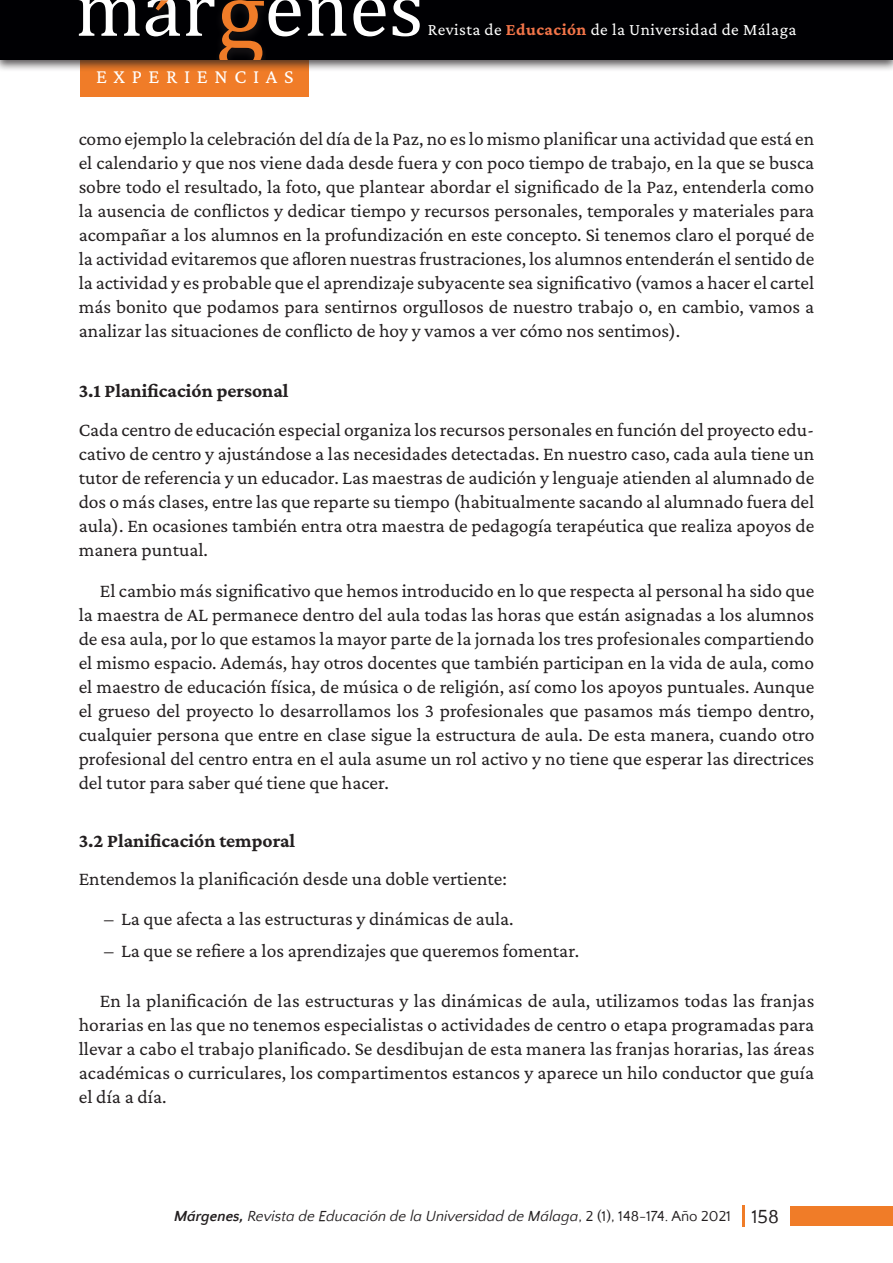
<style>
.page{position:relative;width:893px;height:1263px;background:#fff}
.page>*{position:absolute;margin:0;border:0;box-sizing:border-box;transform-origin:0 0}
.t1{font:20.25px "Crimson Pro";letter-spacing:.33em;color:#fff}
.t2{font:19.5px/24px "Crimson Pro";color:#231f20;text-align:justify}
.t3{font:700 19.5px "Crimson Pro";color:#231f20}
.t4{font:17.25px "Crimson Pro";letter-spacing:.025em;color:#fff}
.t5{font:italic 15px "Quattrocento Sans";color:#231f20}
.s1{font-weight:700;color:#f37549}
.s2{font-weight:700}
.s3{font-style:normal}
.s4{font-style:normal;font-size:19.5px}
</style>
<div class="page">
<div style="left:81px;top:55px;width:228px;height:42px;background:#f07c28"></div>
<div style="left:0;top:0;width:893px;height:72px;background:#231f20;opacity:.75"></div>
<div style="left:0;top:0;width:893px;height:60px;background:#000003"></div>
<svg style="left:78px;top:0;width:62px;height:36px"></svg>
<svg style="left:307px;top:0;width:39px;height:36px"></svg>
<svg style="left:353px;top:0;width:33px;height:36px"></svg>
<svg style="left:393px;top:0;width:27px;height:36px"></svg>
<svg style="left:146px;top:0;width:155px;height:59px"></svg>
<div style="left:791px;top:1206px;width:102px;height:20px;background:#f07c28"></div>
<hr style="left:742px;top:1205px;width:3px;height:22px;background:#f07c28">
<p class="t1" style="left:96px;top:63px;width:199px">EXPERIENCIAS</p>
<p class="t4" style="left:428px;top:18px;width:370px">Revista de <span class="s1">Educación</span> de la Universidad de Málaga</p>
<p class="t2" style="left:79px;top:126px;width:737px">como ejemplo la celebración del día de la Paz, no es lo mismo planificar una actividad que está en el calendario y que nos viene dada desde fuera y con poco tiempo de trabajo, en la que se busca sobre todo el resultado, la foto, que plantear abordar el significado de la Paz, entenderla como la ausencia de conflictos y dedicar tiempo y recursos personales, temporales y materiales para acompañar a los alumnos en la profundización en este concepto. Si tenemos claro el porqué de la actividad evitaremos que afloren nuestras frustraciones, los alumnos entenderán el sentido de la actividad y es probable que el aprendizaje subyacente sea significativo (vamos a hacer el cartel más bonito que podamos para sentirnos orgullosos de nuestro trabajo o, en cambio, vamos a analizar las situaciones de conflicto de hoy y vamos a ver cómo nos sentimos).</p>
<p class="t3" style="left:79px;top:378px;width:211px">3.1 Planificación personal</p>
<p class="t2" style="left:79px;top:417px;width:737px">Cada centro de educación especial organiza los recursos personales en función del proyecto edu&shy;cativo de centro y ajustándose a las necesidades detectadas. En nuestro caso, cada aula tiene un tutor de referencia y un educador. Las maestras de audición y lenguaje atienden al alumnado de dos o más clases, entre las que reparte su tiempo (habitualmente sacando al alumnado fuera del aula). En ocasiones también entra otra maestra de pedagogía terapéutica que realiza apoyos de manera puntual.</p>
<p class="t2" style="left:79px;top:578px;width:737px;text-indent:21px">El cambio más significativo que hemos introducido en lo que respecta al personal ha sido que la maestra de AL permanece dentro del aula todas las horas que están asignadas a los alumnos de esa aula, por lo que estamos la mayor parte de la jornada los tres profesionales compartiendo el mismo espacio. Además, hay otros docentes que también participan en la vida de aula, como el maestro de educación física, de música o de religión, así como los apoyos puntuales. Aunque el grueso del proyecto lo desarrollamos los 3 profesionales que pasamos más tiempo dentro, cualquier persona que entre en clase sigue la estructura de aula. De esta manera, cuando otro profesional del centro entra en el aula asume un rol activo y no tiene que esperar las directrices del tutor para saber qué tiene que hacer.</p>
<p class="t3" style="left:79px;top:828px;width:218px">3.2 Planificación temporal</p>
<p class="t2" style="left:79px;top:866px;width:430px">Entendemos la planificación desde una doble vertiente:</p>
<p class="t2" style="left:104px;top:907px;width:411px">– La que afecta a las estructuras y dinámicas de aula.</p>
<p class="t2" style="left:104px;top:939px;width:477px">– La que se refiere a los aprendizajes que queremos fomentar.</p>
<p class="t2" style="left:79px;top:988px;width:737px;text-indent:21px">En la planificación de las estructuras y las dinámicas de aula, utilizamos todas las franjas horarias en las que no tenemos especialistas o actividades de centro o etapa programadas para llevar a cabo el trabajo planificado. Se desdibujan de esta manera las franjas horarias, las áreas académicas o curriculares, los compartimentos estancos y aparece un hilo conductor que guía el día a día.</p>
<p class="t5" style="left:174px;top:1208px;width:606px"><span class="s2">Márgenes,</span> Revista de Educación de la Universidad de Málaga<span class="s3">, 2 (1), 148-174. Año 2021</span> <span class="s4">158</span></p>
</div>
